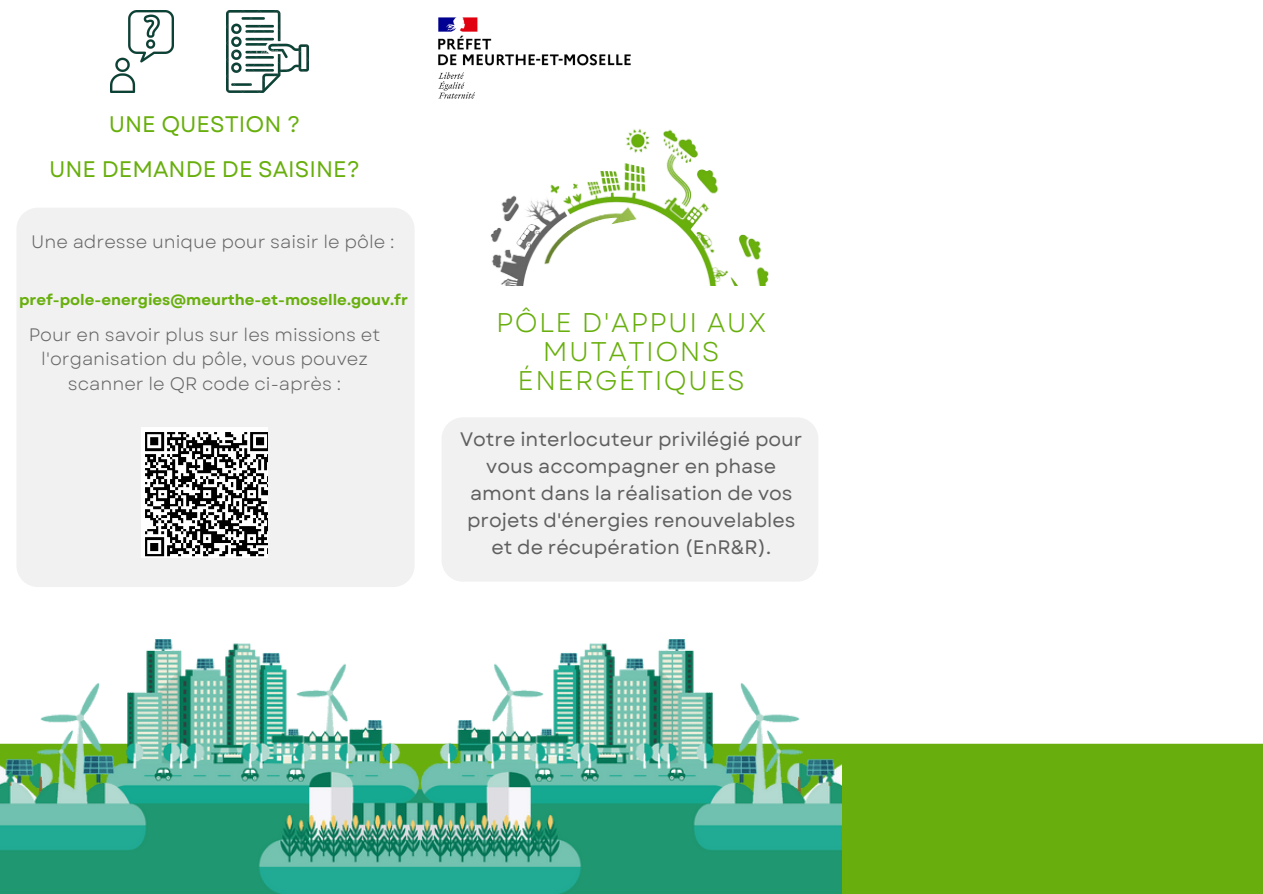
<style>
.page{position:relative;width:1263px;height:894px;background:#fff}
.page>*{position:absolute;margin:0;border:0;box-sizing:border-box;transform-origin:0 0}
.t1{font:27px/29.2px "Garet";letter-spacing:.05em;color:#68af0d;text-align:center}
.t2{font:22.5px/45px "Garet";color:#68af0d;text-align:center}
.t3{font:19.5px/27px "Garet";color:#5f5f5f;text-align:center}
.t4{font:18px/24.8px "Garet";color:#656565;text-align:center}
.t5{font:700 15px "Garet";color:#68af0d}
</style>
<div class="page">
<div style="left:841px;top:743px;width:422px;height:150px;background:#68af0d"></div>
<img style="left:490px;top:129px;width:279px;height:157px">
<img style="left:438px;top:17px;width:193px;height:82px">
<img style="left:110px;top:10px;width:63px;height:82px">
<img style="left:226px;top:10px;width:82px;height:82px">
<div style="left:442px;top:418px;width:376px;height:163px;background:#f1f1f1"></div>
<div style="left:17px;top:208px;width:397px;height:379px;background:#f1f1f1"></div>
<img style="left:0;top:639px;width:841px;height:254px">
<img style="left:142px;top:427px;width:126px;height:130px">
<p class="t2" style="left:49px;top:102px;width:312px">UNE QUESTION ?<br>UNE DEMANDE DE SAISINE?</p>
<p class="t4" style="left:31px;top:230px;width:365px">Une adresse unique pour saisir le pôle :</p>
<p class="t5" style="left:19px;top:289px;width:390px">pref-pole-energies@meurthe-et-moselle.gouv.fr</p>
<p class="t4" style="left:29px;top:322px;width:353px">Pour en savoir plus sur les missions et l'organisation du pôle, vous pouvez scanner le QR code ci-après :</p>
<h1 class="t1" style="left:496px;top:307px;width:272px">PÔLE D'APPUI AUX<br>MUTATIONS<br>ÉNERGÉTIQUES</h1>
<p class="t3" style="left:460px;top:426px;width:344px">Votre interlocuteur privilégié pour vous accompagner en phase amont dans la réalisation de vos projets d'énergies renouvelables et de récupération (EnR&amp;R).</p>
</div>
